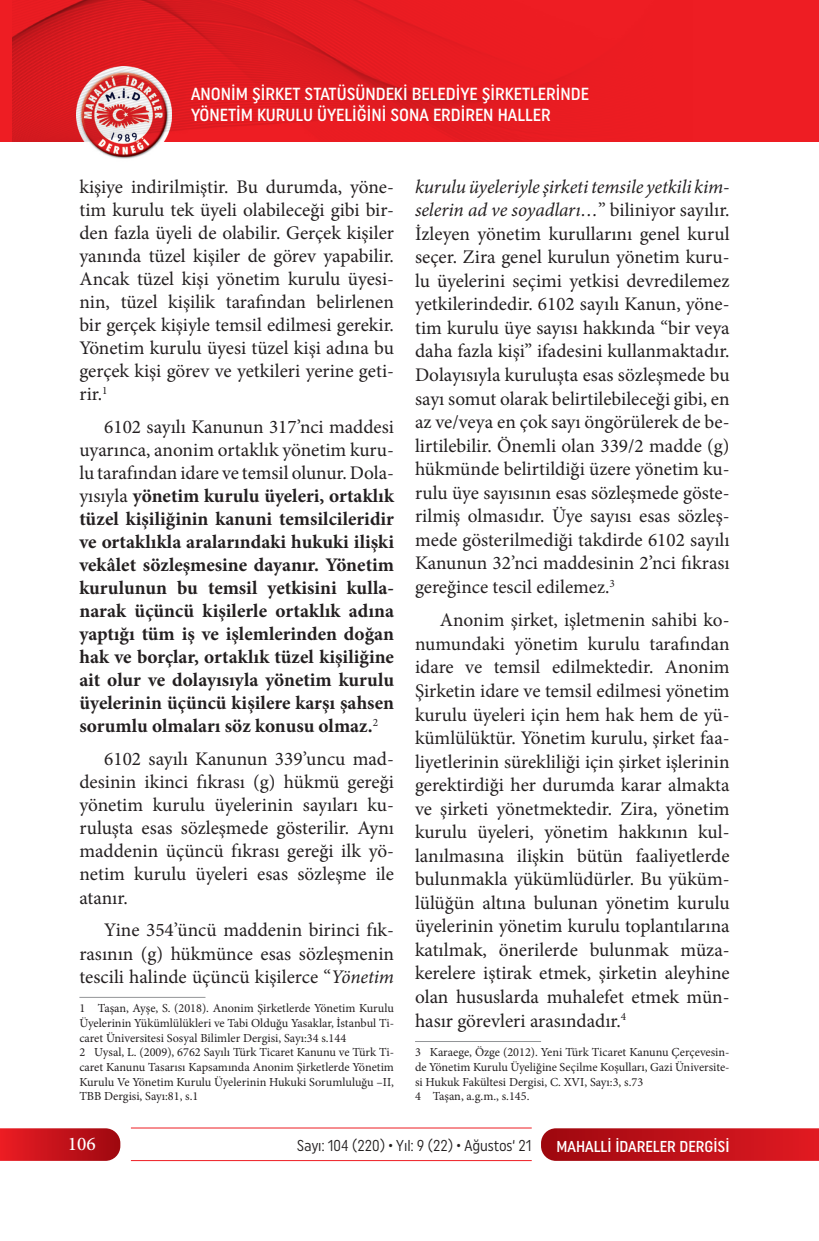
<style>
.page{position:relative;width:819px;height:1241px;background:#fff}
.page>*{position:absolute;margin:0;border:0;box-sizing:border-box;transform-origin:0 0}
.t1{font:19.25px/23.4px "Minion Pro";color:#231f20;text-align:justify}
.t2{font:700 19.25px/23.1px "Minion Pro";color:#231f20;text-align:justify}
.t3{font:500 19.25px "Minion Pro";color:#fff}
.t4{font:500 17.5px/21px "Uniform Condensed";color:#fff}
.t5{font:15.75px "Uniform Condensed";color:#231f20;scale:.95 1}
.t6{font:500 15.75px "Uniform Condensed";color:#fff}
.t7{font:12.25px/14.7px "Minion Pro";color:#231f20}
.s1{font-weight:400}
.s2{font-style:italic}
</style>
<div class="page">
<svg style="left:541px;top:1128px;width:278px;height:32px;background:#c0151d"></svg>
<svg style="left:0;top:1128px;width:120px;height:32px;background:#c61920"></svg>
<hr style="left:131px;top:1127px;width:400px;height:1px;background:#ee1d23">
<hr style="left:131px;top:1159px;width:400px;height:1px;background:#ee1d23">
<div style="left:0;top:0;width:819px;height:141px;background:#ee1d23"></div>
<img style="left:76px;top:141px;width:96px;height:18px">
<img style="left:13px;top:0;width:550px;height:141px">
<hr style="left:79px;top:996px;width:126px;height:1px;background:#939598">
<hr style="left:415px;top:1040px;width:126px;height:1px;background:#939598">
<p class="t4" style="left:191px;top:83px;width:399px">ANONİM ŞİRKET STATÜSÜNDEKİ BELEDİYE ŞİRKETLERİNDE<br>YÖNETİM KURULU ÜYELİĞİNİ SONA ERDİREN HALLER</p>
<p class="t1" style="left:79px;top:175px;width:316px">kişiye indirilmiştir. Bu durumda, yöne&shy;tim kurulu tek üyeli olabileceği gibi bir&shy;den fazla üyeli de olabilir. Gerçek kişiler yanında tüzel kişiler de görev yapabilir.<br>Ancak tüzel kişi yönetim kurulu üyesi&shy;nin, tüzel kişilik tarafından belirlenen bir gerçek kişiyle temsil edilmesi gerekir.<br>Yönetim kurulu üyesi tüzel kişi adına bu gerçek kişi görev ve yetkileri yerine geti&shy;rir.<sup>1</sup></p>
<p class="t2" style="left:79px;top:415px;width:316px;text-indent:25px"><span class="s1">6102 sayılı Kanunun 317’nci maddesi uyarınca, anonim ortaklık yönetim kuru&shy;lu tarafından idare ve temsil olunur. Dola&shy;yısıyla</span> yönetim kurulu üyeleri, ortaklık tüzel kişiliğinin kanuni temsilcileridir ve ortaklıkla aralarındaki hukuki ilişki vekâlet sözleşmesine dayanır. Yönetim kurulunun bu temsil yetkisini kulla&shy;narak üçüncü kişilerle ortaklık adına yaptığı tüm iş ve işlemlerinden doğan hak ve borçlar, ortaklık tüzel kişiliğine ait olur ve dolayısıyla yönetim kurulu üyelerinin üçüncü kişilere karşı şahsen sorumlu olmaları söz konusu olmaz.<sup>2</sup></p>
<p class="t1" style="left:79px;top:747px;width:316px;text-indent:25px">6102 sayılı Kanunun 339’uncu mad&shy;desinin ikinci fıkrası (g) hükmü gereği yönetim kurulu üyelerinin sayıları ku&shy;ruluşta esas sözleşmede gösterilir. Aynı maddenin üçüncü fıkrası gereği ilk yö&shy;netim kurulu üyeleri esas sözleşme ile atanır.</p>
<p class="t1" style="left:79px;top:918px;width:316px;text-indent:25px">Yine 354’üncü maddenin birinci fık&shy;rasının (g) hükmünce esas sözleşmenin tescili halinde üçüncü kişilerce “<span class="s2">Yönetim</span></p>
<p class="t7" style="left:79px;top:1000px;width:316px">1 Taşan, Ayşe, S. (2018). Anonim Şirketlerde Yönetim Kurulu Üyelerinin Yükümlülükleri ve Tabi Olduğu Yasaklar, İstanbul Ti&shy;caret Üniversitesi Sosyal Bilimler Dergisi, Sayı:34 s.144<br>2 Uysal, L. (2009), 6762 Sayılı Türk Ticaret Kanunu ve Türk Ti&shy;caret Kanunu Tasarısı Kapsamında Anonim Şirketlerde Yönetim Kurulu Ve Yönetim Kurulu Üyelerinin Hukuki Sorumluluğu –II, TBB Dergisi, Sayı:81, s.1</p>
<p class="t1" style="left:415px;top:175px;width:316px"><span class="s2">kurulu üyeleriyle şirketi temsile yetkili kim&shy;selerin ad ve soyadları…</span>” biliniyor sayılır.<br>İzleyen yönetim kurullarını genel kurul seçer. Zira genel kurulun yönetim kuru&shy;lu üyelerini seçimi yetkisi devredilemez yetkilerindedir. 6102 sayılı Kanun, yöne&shy;tim kurulu üye sayısı hakkında “bir veya daha fazla kişi” ifadesini kullanmaktadır.<br>Dolayısıyla kuruluşta esas sözleşmede bu sayı somut olarak belirtilebileceği gibi, en az ve/veya en çok sayı öngörülerek de be&shy;lirtilebilir. Önemli olan 339/2 madde (g) hükmünde belirtildiği üzere yönetim ku&shy;rulu üye sayısının esas sözleşmede göste&shy;rilmiş olmasıdır. Üye sayısı esas sözleş&shy;mede gösterilmediği takdirde 6102 sayılı Kanunun 32’nci maddesinin 2’nci fıkrası gereğince tescil edilemez.<sup>3</sup></p>
<p class="t1" style="left:415px;top:608px;width:316px;text-indent:25px">Anonim şirket, işletmenin sahibi ko&shy;numundaki yönetim kurulu tarafından idare ve temsil edilmektedir. Anonim Şirketin idare ve temsil edilmesi yönetim kurulu üyeleri için hem hak hem de yü&shy;kümlülüktür. Yönetim kurulu, şirket faa&shy;liyetlerinin sürekliliği için şirket işlerinin gerektirdiği her durumda karar almakta ve şirketi yönetmektedir. Zira, yönetim kurulu üyeleri, yönetim hakkının kul&shy;lanılmasına ilişkin bütün faaliyetlerde bulunmakla yükümlüdürler. Bu yüküm&shy;lülüğün altına bulunan yönetim kurulu üyelerinin yönetim kurulu toplantılarına katılmak, önerilerde bulunmak müza&shy;kerelere iştirak etmek, şirketin aleyhine olan hususlarda muhalefet etmek mün&shy;hasır görevleri arasındadır.<sup>4</sup></p>
<p class="t7" style="left:415px;top:1044px;width:316px">3 Karaege, Özge (2012). Yeni Türk Ticaret Kanunu Çerçevesin&shy;de Yönetim Kurulu Üyeliğine Seçilme Koşulları, Gazi Üniversite&shy;si Hukuk Fakültesi Dergisi, C. XVI, Sayı:3, s.73<br>4 Taşan, a.g.m., s.145.</p>
<p class="t3" style="left:68px;top:1131px;width:29px">106</p>
<p class="t5" style="left:297px;top:1136px;width:249px">Sayı: 104 (220) • Yıl: 9 (22) • Ağustos‘ 21</p>
<p class="t6" style="left:556px;top:1136px;width:175px">MAHALLİ İDARELER DERGİSİ</p>
</div>
